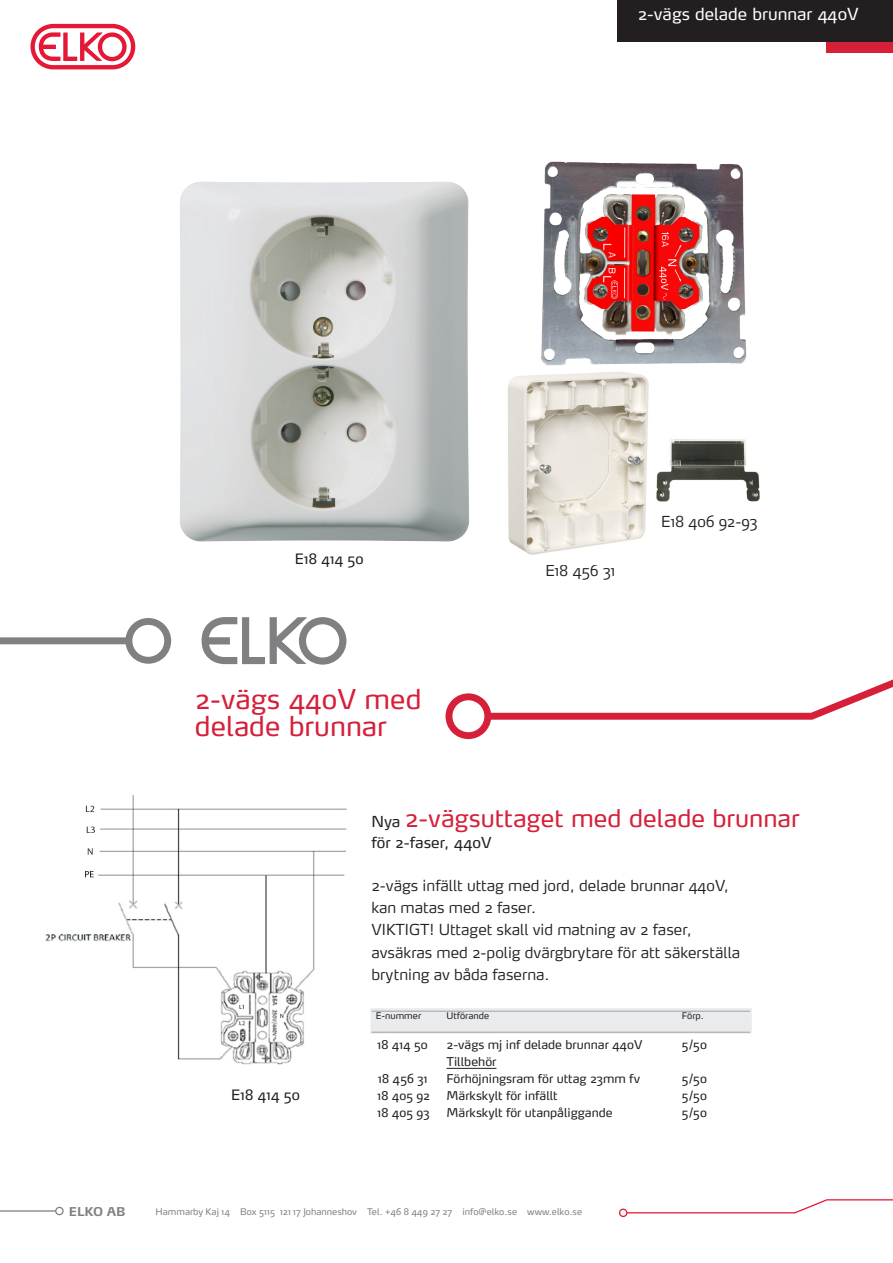
<style>
.page{position:relative;width:893px;height:1263px;background:#fff}
.page>*{position:absolute;margin:0;border:0;box-sizing:border-box;transform-origin:0 0}
.Ingress{font:27px/27px "Max OT";color:#d6203a}
.Ingress-2{font:24px "Max OT";color:#d6203a}
.Ingress-3{font:16.5px "Max OT";color:#fff}
.Brödtext{font:300 15px "Max OT";color:#231f20}
.Ingress-4{font:15px "Max OT";color:#231f20}
.t1{font:14.25px "Max OT";letter-spacing:.01em;color:#231f20}
.Brödtext-2{font:12px "Max OT";color:#231f20}
.Brödtext-3{font:700 12px "Max OT";color:#808083}
.Brödtext-4{font:9px "Max OT";color:#808083}
.Tabellrubbe1{font:9px "Max OT";color:#231f20}
.s1{font-size:15px;color:#231f20}
</style>
<div class="page">
<div style="left:370px;top:1008px;width:382px;height:26px;background:#eaebec;border:2px solid #eaebec"></div>
<hr style="left:371px;top:1011px;width:379px;height:1px;background:#a1a3a6">
<hr style="left:371px;top:1032px;width:379px;height:1px;background:#a1a3a6">
<hr style="left:446px;top:1068px;width:50px;height:1px;background:#231f20">
<div style="left:826px;top:41px;width:67px;height:12px;background:#d6203a"></div>
<svg style="left:30px;top:24px;width:105px;height:45px"></svg>
<div style="left:617px;top:0;width:276px;height:42px;background:#231f20"></div>
<svg style="left:446px;top:679px;width:447px;height:60px"></svg>
<svg style="left:0;top:618px;width:171px;height:46px"></svg>
<svg style="left:201px;top:617px;width:145px;height:48px"></svg>
<svg style="left:0;top:1207px;width:64px;height:8px"></svg>
<svg style="left:619px;top:1199px;width:274px;height:18px"></svg>
<img style="left:656px;top:439px;width:104px;height:63px">
<img style="left:180px;top:182px;width:289px;height:359px">
<img style="left:45px;top:795px;width:302px;height:270px">
<img style="left:541px;top:162px;width:206px;height:204px">
<img style="left:508px;top:371px;width:141px;height:184px">
<p class="Ingress-3" style="left:638px;top:4px;width:222px">2-vägs delade brunnar 440V</p>
<p class="t1" style="left:295px;top:549px;width:70px">E18 414 50</p>
<p class="Ingress" style="left:195px;top:685px;width:228px">2-vägs 440V med delade brunnar</p>
<p class="Brödtext" style="left:545px;top:561px;width:71px">E18 456 31</p>
<p class="Brödtext" style="left:661px;top:512px;width:98px">E18 406 92-93</p>
<p class="t1" style="left:231px;top:1085px;width:70px">E18 414 50</p>
<p class="Ingress-2" style="left:371px;top:802px;width:430px"><span class="s1">Nya</span> 2-vägsuttaget med delade brunnar</p>
<p class="Ingress-4" style="left:371px;top:832px;width:122px">för 2-faser, 440V</p>
<p class="Brödtext" style="left:371px;top:876px;width:359px">2-vägs infällt uttag med jord, delade brunnar 440V,</p>
<p class="Brödtext" style="left:371px;top:898px;width:166px">kan matas med 2 faser.</p>
<p class="Brödtext" style="left:371px;top:920px;width:322px">VIKTIGT! Uttaget skall vid matning av 2 faser,</p>
<p class="Brödtext" style="left:371px;top:942px;width:370px">avsäkras med 2-polig dvärgbrytare för att säkerställa</p>
<p class="Brödtext" style="left:371px;top:965px;width:180px">brytning av båda faserna.</p>
<p class="Tabellrubbe1" style="left:376px;top:1010px;width:47px">E-nummer</p>
<p class="Tabellrubbe1" style="left:446px;top:1010px;width:44px">Utförande</p>
<p class="Tabellrubbe1" style="left:682px;top:1010px;width:23px">Förp.</p>
<p class="Brödtext-2" style="left:377px;top:1037px;width:52px">18 414 50</p>
<p class="Brödtext-2" style="left:446px;top:1037px;width:197px">2-vägs mj inf delade brunnar 440V</p>
<p class="Brödtext-2" style="left:682px;top:1037px;width:26px">5/50</p>
<p class="Brödtext-2" style="left:446px;top:1054px;width:51px">Tillbehör</p>
<p class="Brödtext-2" style="left:378px;top:1071px;width:51px">18 456 31</p>
<p class="Brödtext-2" style="left:446px;top:1071px;width:195px">Förhöjningsram för uttag 23mm fv</p>
<p class="Brödtext-2" style="left:682px;top:1071px;width:26px">5/50</p>
<p class="Brödtext-2" style="left:377px;top:1088px;width:54px">18 405 92</p>
<p class="Brödtext-2" style="left:446px;top:1088px;width:113px">Märkskylt för infällt</p>
<p class="Brödtext-2" style="left:682px;top:1088px;width:26px">5/50</p>
<p class="Brödtext-2" style="left:377px;top:1104px;width:54px">18 405 93</p>
<p class="Brödtext-2" style="left:446px;top:1104px;width:168px">Märkskylt för utanpåliggande</p>
<p class="Brödtext-2" style="left:682px;top:1104px;width:26px">5/50</p>
<p class="Brödtext-3" style="left:69px;top:1203px;width:58px">ELKO AB</p>
<p class="Brödtext-4" style="left:156px;top:1206px;width:428px">Hammarby Kaj 14 Box 5115 121 17 Johanneshov Tel. +46 8 449 27 27 info@elko.se www.elko.se</p>
</div>
